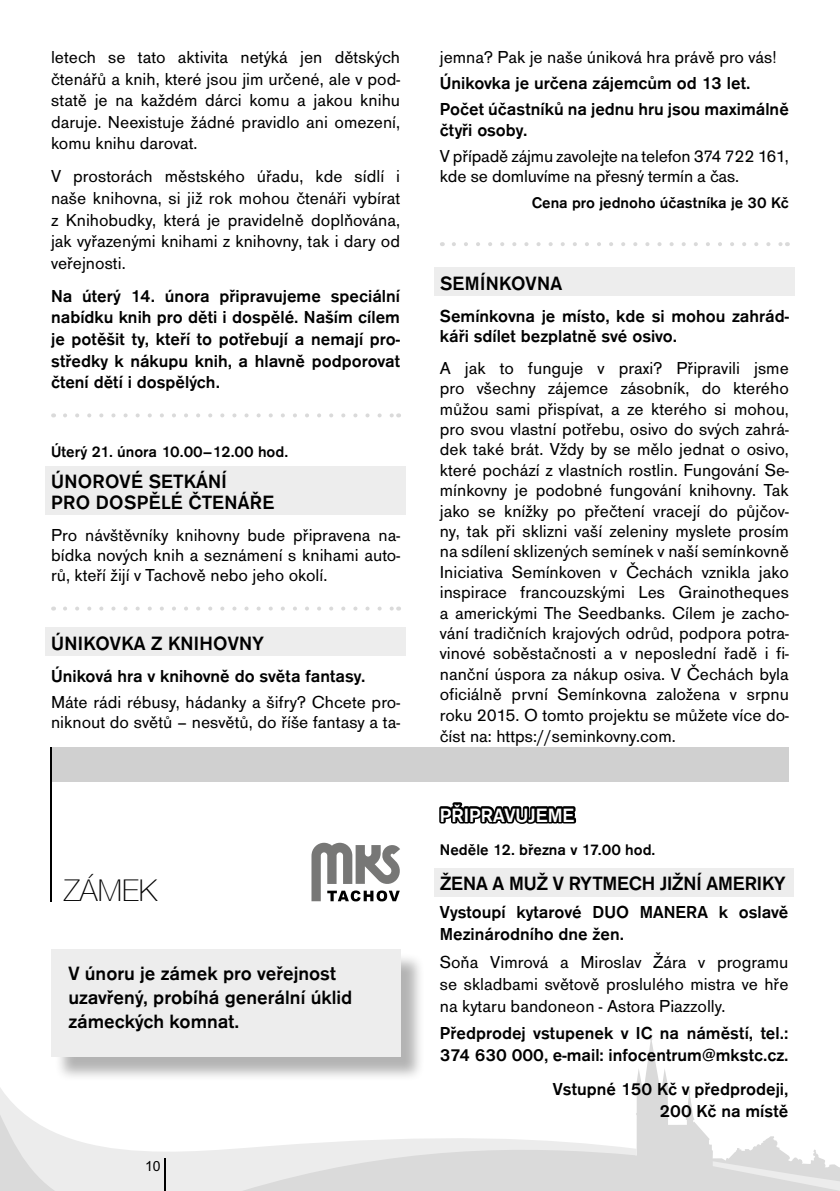
<style>
.page{position:relative;width:840px;height:1191px;background:#fff}
.page>*{position:absolute;margin:0;border:0;box-sizing:border-box;transform-origin:0 0}
.t1{font:100 30px "Helvetica Neue CE";color:#000}
.t2{font:500 20px/24px "Accius TOT";color:#000}
.t3{font:500 20px "Accius TOT";color:#fff}
.t4{font:18px/20.4px "Accius TOT";color:#000;text-align:justify}
.t5{font:500 18px/21.6px "Accius TOT";color:#000}
.t6{font:500 16px "Accius TOT";color:#000}
.t7{font:14px "Arial";color:#000}
</style>
<div class="page">
<svg style="left:636px;top:1071px;width:189px;height:120px"></svg>
<svg style="left:0;top:1056px;width:636px;height:135px"></svg>
<svg style="left:712px;top:1161px;width:127px;height:30px"></svg>
<hr style="left:165px;top:1158px;width:1px;height:33px;background:#000">
<svg style="left:65px;top:413px;width:327px;height:4px"></svg>
<div style="left:45px;top:466px;width:360px;height:28px;background:#ededed"></div>
<div style="left:45px;top:486px;width:360px;height:29px;background:#ededed"></div>
<svg style="left:65px;top:606px;width:327px;height:4px"></svg>
<div style="left:45px;top:627px;width:360px;height:29px;background:#ededed"></div>
<svg style="left:453px;top:242px;width:327px;height:4px"></svg>
<div style="left:434px;top:267px;width:360px;height:29px;background:#ededed"></div>
<div style="left:54px;top:952px;width:371px;height:130px;background:#000;opacity:.3"></div>
<div style="left:51px;top:949px;width:349px;height:107px;background:#ededed"></div>
<div style="left:50px;top:747px;width:738px;height:34px;background:#d0d0d0"></div>
<hr style="left:50px;top:747px;width:1px;height:154px;background:#000">
<svg style="left:311px;top:842px;width:89px;height:59px"></svg>
<div style="left:434px;top:867px;width:359px;height:29px;background:#ededed"></div>
<svg style="left:437px;top:781px;width:140px;height:43px"></svg>
<p class="t4" style="left:51px;top:47px;width:350px;line-height:21.6px">letech se tato aktivita netýká jen dětských čtenářů a knih, které jsou jim určené, ale v pod&shy;statě je na každém dárci komu a jakou knihu daruje. Neexistuje žádné pravidlo ani omezení, komu knihu darovat.</p>
<p class="t4" style="left:51px;top:166px;width:350px;line-height:21.6px">V prostorách městského úřadu, kde sídlí i naše knihovna, si již rok mohou čtenáři vybírat z Knihobudky, která je pravidelně doplňována, jak vyřazenými knihami z knihovny, tak i dary od veřejnosti.</p>
<p class="t5" style="left:51px;top:285px;width:350px;text-align:justify">Na úterý 14. února připravujeme speciální nabídku knih pro děti i dospělé. Naším cílem je potěšit ty, kteří to potřebují a nemají pro&shy;středky k nákupu knih, a hlavně podporovat čtení dětí i dospělých.</p>
<p class="t6" style="left:51px;top:442px;width:238px">Úterý 21. února 10.00–12.00 hod.</p>
<p class="t2" style="left:51px;top:472px;width:224px;line-height:20.4px">ÚNOROVÉ SETKÁNÍ<br>PRO DOSPĚLÉ ČTENÁŘE</p>
<p class="t4" style="left:51px;top:524px;width:350px">Pro návštěvníky knihovny bude připravena na&shy;bídka nových knih a seznámení s knihami auto&shy;rů, kteří žijí v Tachově nebo jeho okolí.</p>
<p class="t2" style="left:51px;top:631px;width:214px">ÚNIKOVKA Z KNIHOVNY</p>
<p class="t5" style="left:51px;top:665px;width:316px">Úniková hra v knihovně do světa fantasy.</p>
<p class="t4" style="left:51px;top:691px;width:350px">Máte rádi rébusy, hádanky a šifry? Chcete pro&shy;niknout do světů – nesvětů, do říše fantasy a ta-</p>
<h1 class="t1" style="left:64px;top:873px;width:95px">ZÁMEK</h1>
<p class="t2" style="left:68px;top:962px;width:285px">V únoru je zámek pro veřejnost uzavřený, probíhá generální úklid zámeckých komnat.</p>
<p class="t7" style="left:145px;top:1157px;width:17px">10</p>
<p class="t4" style="left:439px;top:47px;width:338px">jemna? Pak je naše úniková hra právě pro vás!</p>
<p class="t5" style="left:439px;top:70px;width:350px;line-height:26px">Únikovka je určena zájemcům od 13 let.<br>Počet účastníků na jednu hru jsou maximálně</p>
<p class="t5" style="left:439px;top:119px;width:89px">čtyři osoby.</p>
<p class="t4" style="left:439px;top:146px;width:350px">V případě zájmu zavolejte na telefon 374 722 161, kde se domluvíme na přesný termín a čas.</p>
<p class="t6" style="left:531px;top:194px;width:258px">Cena pro jednoho účastníka je 30 Kč</p>
<p class="t2" style="left:440px;top:271px;width:124px">SEMÍNKOVNA</p>
<p class="t5" style="left:439px;top:306px;width:350px;line-height:20.4px">Semínkovna je místo, kde si mohou zahrád&shy;káři sdílet bezplatně své osivo.</p>
<p class="t4" style="left:439px;top:358px;width:350px">A jak to funguje v praxi? Připravili jsme pro všechny zájemce zásobník, do kterého můžou sami přispívat, a ze kterého si mohou, pro svou vlastní potřebu, osivo do svých zahrá&shy;dek také brát. Vždy by se mělo jednat o osivo, které pochází z vlastních rostlin. Fungování Se&shy;mínkovny je podobné fungování knihovny. Tak jako se knížky po přečtení vracejí do půjčov&shy;ny, tak při sklizni vaší zeleniny myslete prosím na sdílení sklizených semínek v naší semínkovně Iniciativa Semínkoven v Čechách vznikla jako inspirace francouzskými Les Grainotheques a americkými The Seedbanks. Cílem je zacho&shy;vání tradičních krajových odrůd, podpora potra&shy;vinové soběstačnosti a v neposlední řadě i fi&shy;nanční úspora za nákup osiva. V Čechách byla oficiálně první Semínkovna založena v srpnu roku 2015. O tomto projektu se můžete více do&shy;číst na: https://seminkovny.com.</p>
<p class="t3" style="left:439px;top:803px;width:136px">PŘIPRAVUJEME</p>
<p class="t6" style="left:439px;top:840px;width:217px">Neděle 12. března v 17.00 hod.</p>
<p class="t2" style="left:440px;top:872px;width:346px">ŽENA A MUŽ V RYTMECH JIŽNÍ AMERIKY</p>
<p class="t5" style="left:439px;top:901px;width:350px">Vystoupí kytarové DUO MANERA k oslavě<br>Mezinárodního dne žen.</p>
<p class="t4" style="left:439px;top:951px;width:350px;line-height:22px">Soňa Vimrová a Miroslav Žára v programu se skladbami světově proslulého mistra ve hře na kytaru bandoneon - Astora Piazzolly.</p>
<p class="t5" style="left:439px;top:1022px;width:350px">Předprodej vstupenek v IC na náměstí, tel.:<br>374 630 000, e-mail: infocentrum@mkstc.cz.</p>
<p class="t5" style="left:552px;top:1077px;width:237px;text-align:right">Vstupné 150 Kč v předprodeji,<br>200 Kč na místě</p>
</div>
